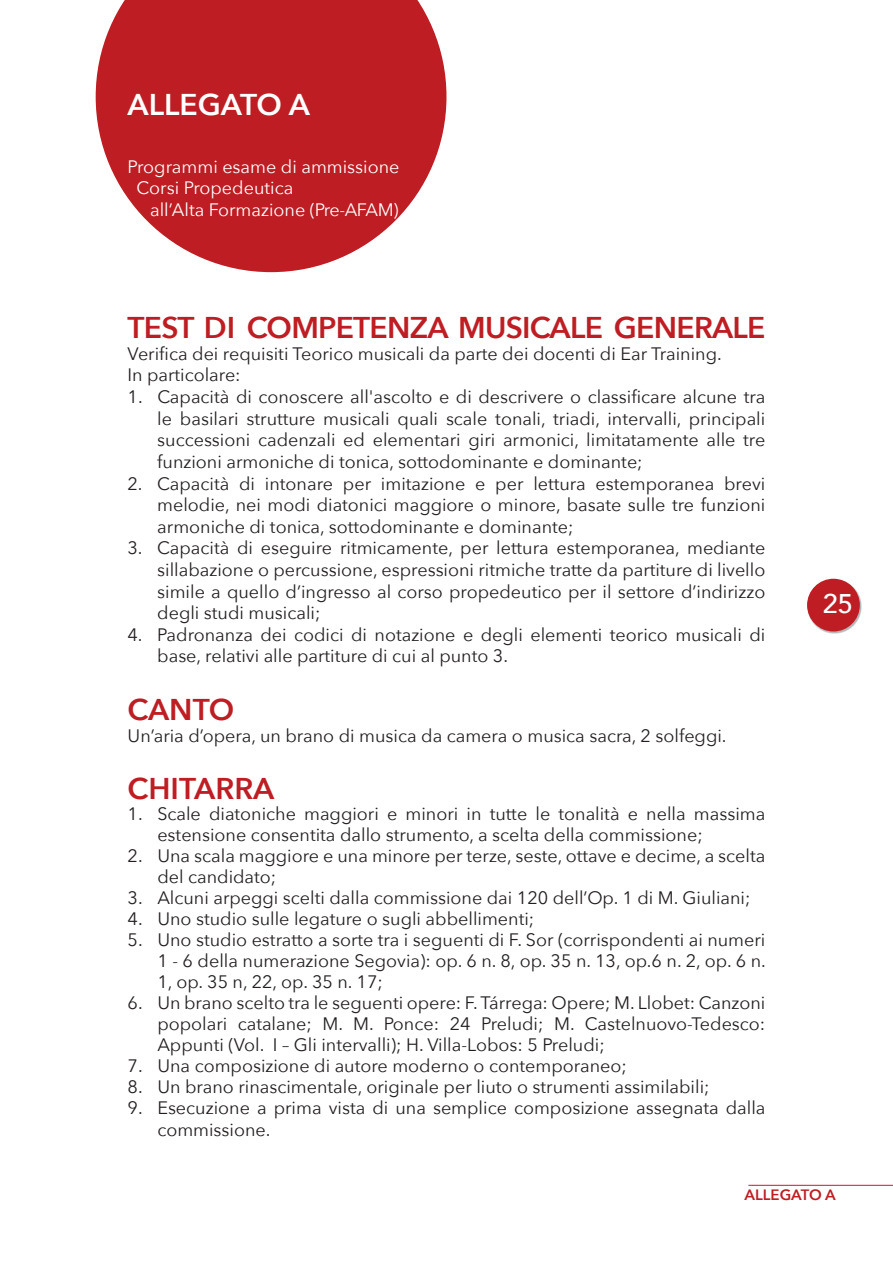
<style>
.page{position:relative;width:893px;height:1263px;background:#fff}
.page>*{position:absolute;margin:0;border:0;box-sizing:border-box;transform-origin:0 0}
.t1{font:600 30px "Avenir Next";letter-spacing:-.025em;color:#be1e23}
.t2{font:600 30px "Avenir Next";color:#fff}
.t3{font:600 30px "Avenir Next";color:#be1e23}
.t4{font:500 27px "Avenir";color:#fff}
.t5{font:18px/21.6px "Avenir Next";color:#231f20}
.t6{font:18px/21.6px "Avenir Next";color:#fff}
.t7{font:600 15px "Avenir Next";color:#be1e23}
</style>
<div class="page">
<div style="left:807px;top:579px;width:55px;height:55px;background:#231f20;opacity:.34"></div>
<div style="left:807px;top:579px;width:53px;height:52px;background:#be1e23;border-radius:50%"></div>
<svg style="left:96px;top:0;width:350px;height:272px;fill:#be1e23"></svg>
<hr style="left:748px;top:1185px;width:145px;height:1px;background:#be1e23">
<h1 class="t2" style="left:128px;top:79px;width:184px">ALLEGATO A</h1>
<p class="t6" style="left:137px;top:155px;width:264px;text-indent:-9px">Programmi esame di ammissione<br>Corsi Propedeutica</p>
<p class="t6" style="left:150px;top:198px;width:250px">all’Alta Formazione (Pre-AFAM)</p>
<h1 class="t1" style="left:128px;top:302px;width:639px">TEST DI COMPETENZA MUSICALE GENERALE</h1>
<p class="t5" style="left:128px;top:342px;width:596px">Verifica dei requisiti Teorico musicali da parte dei docenti di Ear Training.<br>In particolare:</p>
<p class="t5" style="left:157px;top:385px;width:610px;text-align:justify;text-indent:-30px">1. Capacità di conoscere all'ascolto e di descrivere o classificare alcune tra le basilari strutture musicali quali scale tonali, triadi, intervalli, principali successioni cadenzali ed elementari giri armonici, limitatamente alle tre funzioni armoniche di tonica, sottodominante e dominante;</p>
<p class="t5" style="left:157px;top:472px;width:610px;text-align:justify;text-indent:-30px">2. Capacità di intonare per imitazione e per lettura estemporanea brevi melodie, nei modi diatonici maggiore o minore, basate sulle tre funzioni armoniche di tonica, sottodominante e dominante;</p>
<p class="t5" style="left:157px;top:536px;width:610px;text-align:justify;text-indent:-30px">3. Capacità di eseguire ritmicamente, per lettura estemporanea, mediante sillabazione o percussione, espressioni ritmiche tratte da partiture di livello simile a quello d’ingresso al corso propedeutico per il settore d’indirizzo degli studi musicali;</p>
<p class="t5" style="left:157px;top:623px;width:610px;text-indent:-30px">4. Padronanza dei codici di notazione e degli elementi teorico musicali di base, relativi alle partiture di cui al punto 3.</p>
<h1 class="t1" style="left:128px;top:684px;width:108px">CANTO</h1>
<p class="t5" style="left:128px;top:724px;width:600px">Un’aria d’opera, un brano di musica da camera o musica sacra, 2 solfeggi.</p>
<h1 class="t3" style="left:128px;top:763px;width:148px">CHITARRA</h1>
<p class="t5" style="left:157px;top:803px;width:610px;line-height:21px;text-indent:-30px">1. Scale diatoniche maggiori e minori in tutte le tonalità e nella massima estensione consentita dallo strumento, a scelta della commissione;</p>
<p class="t5" style="left:157px;top:845px;width:610px;line-height:21px;text-indent:-30px">2. Una scala maggiore e una minore per terze, seste, ottave e decime, a scelta del candidato;</p>
<p class="t5" style="left:128px;top:886px;width:624px">3. Alcuni arpeggi scelti dalla commissione dai 120 dell’Op. 1 di M. Giuliani;</p>
<p class="t5" style="left:128px;top:907px;width:408px">4. Uno studio sulle legature o sugli abbellimenti;</p>
<p class="t5" style="left:157px;top:929px;width:610px;line-height:21px;text-align:justify;text-indent:-30px">5. Uno studio estratto a sorte tra i seguenti di F. Sor (corrispondenti ai numeri 1 - 6 della numerazione Segovia): op. 6 n. 8, op. 35 n. 13, op.6 n. 2, op. 6 n.<br>1, op. 35 n, 22, op. 35 n. 17;</p>
<p class="t5" style="left:157px;top:992px;width:610px;line-height:21px;text-align:justify;text-indent:-30px">6. Un brano scelto tra le seguenti opere: F. Tárrega: Opere; M. Llobet: Canzoni popolari catalane; M. M. Ponce: 24 Preludi; M. Castelnuovo-Tedesco:<br>Appunti (Vol. I – Gli intervalli); H. Villa-Lobos: 5 Preludi;</p>
<p class="t5" style="left:128px;top:1054px;width:501px">7. Una composizione di autore moderno o contemporaneo;</p>
<p class="t5" style="left:128px;top:1075px;width:583px">8. Un brano rinascimentale, originale per liuto o strumenti assimilabili;</p>
<p class="t5" style="left:157px;top:1096px;width:610px;text-indent:-30px">9. Esecuzione a prima vista di una semplice composizione assegnata dalla commissione.</p>
<h2 class="t4" style="left:823px;top:580px;width:32px">25</h2>
<p class="t7" style="left:745px;top:1182px;width:93px">ALLEGATO A</p>
</div>
